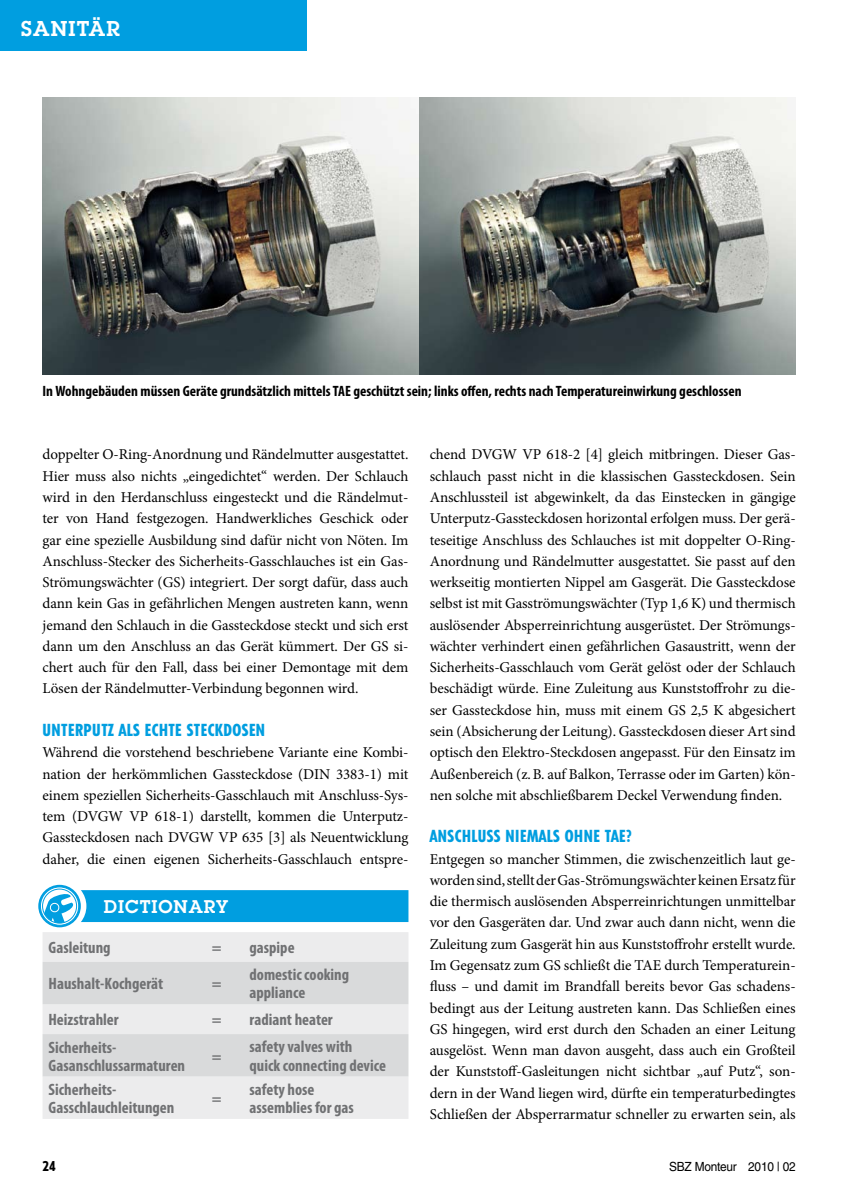
<style>
.page{position:relative;width:851px;height:1204px;background:#fff}
.page>*{position:absolute;margin:0;border:0;box-sizing:border-box;transform-origin:0 0}
.t1{font:600 21px "Lubalin Graph Std";letter-spacing:.05em;color:#fff}
.t2{font:600 18px "Lubalin Graph Std";color:#fff}
.t3{font:700 condensed 16.5px/18px "Myriad Pro";color:#707173}
.t4{font:800 condensed 16.5px "Tempo Std";letter-spacing:.03em;color:#009ee0}
.t5{font:15px/21.3px "Minion Pro";letter-spacing:-.005em;color:#000;text-align:justify}
.t6{font:700 condensed 15px "Myriad Pro";color:#000}
.t7{font:800 condensed 13.5px "Tempo Std";color:#000}
.t8{font:12.6px "Helvetica LT Std";letter-spacing:-.02em;color:#000;scale:.94 1}
</style>
<div class="page">
<div style="left:40px;top:886px;width:40px;height:40px;background:#009ee0;border-radius:50%"></div>
<div style="left:38px;top:884px;width:43px;height:43px;border:3px solid #009ee0;border-radius:50%"></div>
<svg style="left:40px;top:886px;width:39px;height:39px"></svg>
<div style="left:40px;top:886px;width:39px;height:39px;border:1px solid #009ee0;border-radius:50%"></div>
<svg style="left:43px;top:893px;width:31px;height:30px"></svg>
<div style="left:42px;top:888px;width:35px;height:35px;border:1px solid #009ee0;border-radius:50%"></div>
<div style="left:81px;top:890px;width:327px;height:32px;background:#009ee0"></div>
<img style="left:43px;top:98px;width:752px;height:276px">
<div style="left:0;top:0;width:306px;height:51px;background:#009ee0"></div>
<div style="left:43px;top:932px;width:365px;height:186px;background:#ececed"></div>
<svg style="left:43px;top:961px;width:365px;height:115px;background:#dededf"></svg>
<h1 class="t1" style="left:21px;top:15px;width:100px">SANITÄR</h1>
<p class="t6" style="left:43px;top:381px;width:700px">In Wohngebäuden müssen Geräte grundsätzlich mittels TAE geschützt sein; links offen, rechts nach Temperatureinwirkung geschlossen</p>
<p class="t5" style="left:43px;top:444px;width:367px">doppelter O-Ring-Anordnung und Rändelmutter ausgestattet.<br>Hier muss also nichts „eingedichtet“ werden. Der Schlauch wird in den Herdanschluss eingesteckt und die Rändelmut&shy;ter von Hand festgezogen. Handwerkliches Geschick oder gar eine spezielle Ausbildung sind dafür nicht von Nöten. Im Anschluss-Stecker des Sicherheits-Gasschlauches ist ein Gas-Strömungswächter (GS) integriert. Der sorgt dafür, dass auch dann kein Gas in gefährlichen Mengen austreten kann, wenn jemand den Schlauch in die Gassteckdose steckt und sich erst dann um den Anschluss an das Gerät kümmert. Der GS si&shy;chert auch für den Fall, dass bei einer Demontage mit dem Lösen der Rändelmutter-Verbindung begonnen wird.</p>
<p class="t4" style="left:43px;top:719px;width:224px">UNTERPUTZ ALS ECHTE STECKDOSEN</p>
<p class="t5" style="left:43px;top:741px;width:367px">Während die vorstehend beschriebene Variante eine Kombi&shy;nation der herkömmlichen Gassteckdose (DIN 3383-1) mit einem speziellen Sicherheits-Gasschlauch mit Anschluss-Sys&shy;tem (DVGW VP 618-1) darstellt, kommen die Unterputz-Gassteckdosen nach DVGW VP 635 [3] als Neuentwicklung daher, die einen eigenen Sicherheits-Gasschlauch entspre-</p>
<p class="t2" style="left:104px;top:894px;width:85px">DICTIONAR</p>
<p class="t2" style="left:216px;top:894px;width:14px">Y</p>
<p class="t3" style="left:49px;top:938px;width:64px">Gasleitung</p>
<p class="t3" style="left:212px;top:938px;width:11px">=</p>
<p class="t3" style="left:249px;top:938px;width:47px">gaspipe</p>
<p class="t3" style="left:49px;top:974px;width:116px">Haushalt-Kochgerät</p>
<p class="t3" style="left:212px;top:974px;width:11px">=</p>
<p class="t3" style="left:249px;top:965px;width:101px">domestic cooking appliance</p>
<p class="t3" style="left:49px;top:1010px;width:72px">Heizstrahler</p>
<p class="t3" style="left:212px;top:1010px;width:11px">=</p>
<p class="t3" style="left:249px;top:1010px;width:85px">radiant heater</p>
<p class="t3" style="left:49px;top:1037px;width:138px">Sicherheits-<br>Gasanschlussarmaturen</p>
<p class="t3" style="left:249px;top:1037px;width:138px">safety valves with quick connecting device</p>
<p class="t3" style="left:212px;top:1046px;width:11px">=</p>
<p class="t3" style="left:49px;top:1079px;width:127px">Sicherheits-<br>Gasschlauchleitungen</p>
<p class="t3" style="left:212px;top:1088px;width:11px">=</p>
<p class="t3" style="left:249px;top:1079px;width:106px">safety hose assemblies for gas</p>
<p class="t5" style="left:429px;top:444px;width:367px">chend DVGW VP 618-2 [4] gleich mitbringen. Dieser Gas&shy;schlauch passt nicht in die klassischen Gassteckdosen. Sein Anschlussteil ist abgewinkelt, da das Einstecken in gängige Unterputz-Gassteckdosen horizontal erfolgen muss. Der gerä&shy;teseitige Anschluss des Schlauches ist mit doppelter O-Ring-Anordnung und Rändelmutter ausgestattet. Sie passt auf den werkseitig montierten Nippel am Gasgerät. Die Gassteckdose selbst ist mit Gasströmungswächter (Typ 1,6 K) und thermisch auslösender Absperreinrichtung ausgerüstet. Der Strömungs&shy;wächter verhindert einen gefährlichen Gasaustritt, wenn der Sicherheits-Gasschlauch vom Gerät gelöst oder der Schlauch beschädigt würde. Eine Zuleitung aus Kunststoffrohr zu die&shy;ser Gassteckdose hin, muss mit einem GS 2,5 K abgesichert sein (Absicherung der Leitung). Gassteckdosen dieser Art sind optisch den Elektro-Steckdosen angepasst. Für den Einsatz im Außenbereich (z.B. auf Balkon, Terrasse oder im Garten) kön&shy;nen solche mit abschließbarem Deckel Verwendung finden.</p>
<p class="t4" style="left:429px;top:825px;width:203px">ANSCHLUSS NIEMALS OHNE TAE?</p>
<p class="t5" style="left:429px;top:848px;width:367px">Entgegen so mancher Stimmen, die zwischenzeitlich laut ge&shy;worden sind, stellt der Gas-Strömungswächter keinen Ersatz für die thermisch auslösenden Absperreinrichtungen unmittelbar vor den Gasgeräten dar. Und zwar auch dann nicht, wenn die Zuleitung zum Gasgerät hin aus Kunststoffrohr erstellt wurde.<br>Im Gegensatz zum GS schließt die TAE durch Temperaturein&shy;fluss – und damit im Brandfall bereits bevor Gas schadens&shy;bedingt aus der Leitung austreten kann. Das Schließen eines GS hingegen, wird erst durch den Schaden an einer Leitung ausgelöst. Wenn man davon ausgeht, dass auch ein Großteil der Kunststoff-Gasleitungen nicht sichtbar „auf Putz“, son&shy;dern in der Wand liegen wird, dürfte ein temperaturbedingtes Schließen der Absperrarmatur schneller zu erwarten sein, als</p>
<p class="t7" style="left:43px;top:1157px;width:14px">24</p>
<p class="t8" style="left:669px;top:1158px;width:136px">SBZ Monteur 2010 | 02</p>
</div>
